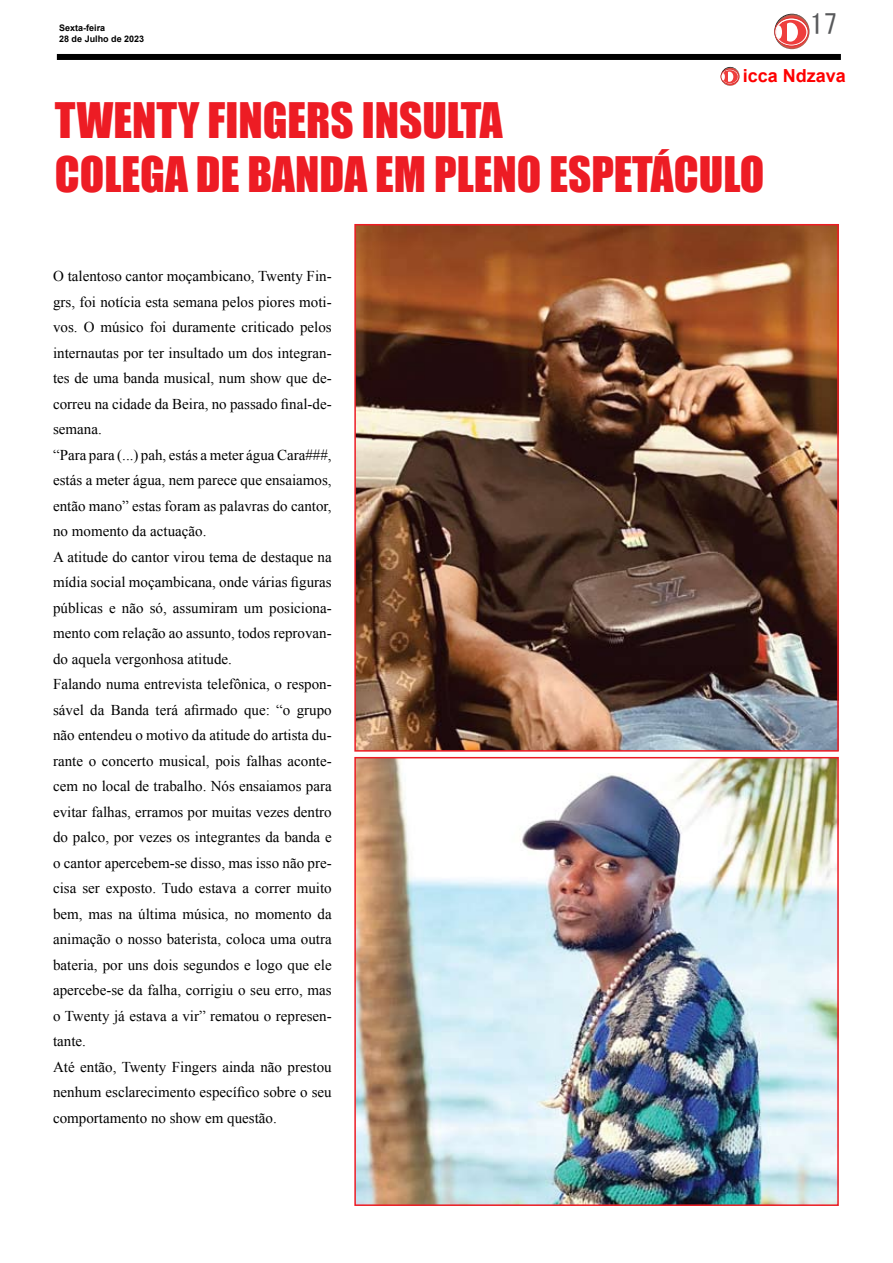
<style>
.page{position:relative;width:893px;height:1263px;background:#fff}
.page>*{position:absolute;margin:0;border:0;box-sizing:border-box;transform-origin:0 0}
.t1{font:45px/54px "Impact";color:#ed1c24}
.t2{font:27px "MS Gothic";color:#58595b}
.t3{font:700 18px "Arial";color:#fe0000}
.t4{font:15px/25.5px "Times New Roman";color:#000}
.t5{font:700 9px "Arial";color:#000}
</style>
<div class="page">
<svg style="left:774px;top:14px;width:35px;height:35px"></svg>
<svg style="left:775px;top:18px;width:33px;height:28px"></svg>
<div style="left:775px;top:18px;width:33px;height:28px;border:1px solid #d9322f;border-radius:50%"></div>
<div style="left:776px;top:20px;width:30px;height:25px;background:#ef3e3d;border-radius:50%"></div>
<div style="left:776px;top:26px;width:6px;height:13px;background:#fff;border-radius:50%"></div>
<div style="left:783px;top:23px;width:15px;height:19px;background:#fff;border-radius:50%"></div>
<hr style="left:783px;top:22px;width:4px;height:20px;background:#ef3e3d">
<div style="left:57px;top:54px;width:784px;height:6px;background:#000"></div>
<svg style="left:721px;top:67px;width:18px;height:19px"></svg>
<div style="left:721px;top:69px;width:18px;height:15px;border:1px solid #d9322f;border-radius:50%"></div>
<svg style="left:722px;top:70px;width:16px;height:13px"></svg>
<svg style="left:725px;top:72px;width:8px;height:10px"></svg>
<svg style="left:722px;top:72px;width:5px;height:10px"></svg>
<img style="left:357px;top:227px;width:479px;height:522px">
<div style="left:354px;top:224px;width:485px;height:528px;border:2px solid #ed1c24"></div>
<img style="left:357px;top:760px;width:479px;height:443px">
<div style="left:354px;top:757px;width:485px;height:449px;border:2px solid #ed1c24"></div>
<p class="t5" style="left:59px;top:22px;width:48px">Sexta-feira</p>
<h2 class="t2" style="left:810px;top:11px;width:28px">17</h2>
<p class="t5" style="left:59px;top:33px;width:87px">28 de Julho de 2023</p>
<p class="t3" style="left:743px;top:64px;width:105px">icca Ndzava</p>
<h1 class="t1" style="left:55px;top:92px;width:711px">TWENTY FINGERS INSULTA<br>COLEGA DE BANDA EM PLENO ESPETÁCULO</h1>
<p class="t4" style="left:53px;top:263px;width:280px">O talentoso cantor moçambicano, Twenty Fin&shy;grs, foi notícia esta semana pelos piores moti&shy;vos. O músico foi duramente criticado pelos internautas por ter insultado um dos integran&shy;tes de uma banda musical, num show que de&shy;correu na cidade da Beira, no passado final-de&shy;semana.<br>“Para para (...) pah, estás a meter água Cara###, estás a meter água, nem parece que ensaiamos, então mano” estas foram as palavras do cantor, no momento da actuação.<br>A atitude do cantor virou tema de destaque na mídia social moçambicana, onde várias figuras públicas e não só, assumiram um posiciona&shy;mento com relação ao assunto, todos reprovan&shy;do aquela vergonhosa atitude.<br>Falando numa entrevista telefônica, o respon&shy;sável da Banda terá afirmado que: “o grupo não entendeu o motivo da atitude do artista du&shy;rante o concerto musical, pois falhas aconte&shy;cem no local de trabalho. Nós ensaiamos para evitar falhas, erramos por muitas vezes dentro do palco, por vezes os integrantes da banda e o cantor apercebem-se disso, mas isso não pre&shy;cisa ser exposto. Tudo estava a correr muito bem, mas na última música, no momento da animação o nosso baterista, coloca uma outra bateria, por uns dois segundos e logo que ele apercebe-se da falha, corrigiu o seu erro, mas o Twenty já estava a vir” rematou o represen&shy;tante.<br>Até então, Twenty Fingers ainda não prestou nenhum esclarecimento específico sobre o seu comportamento no show em questão.</p>
</div>
